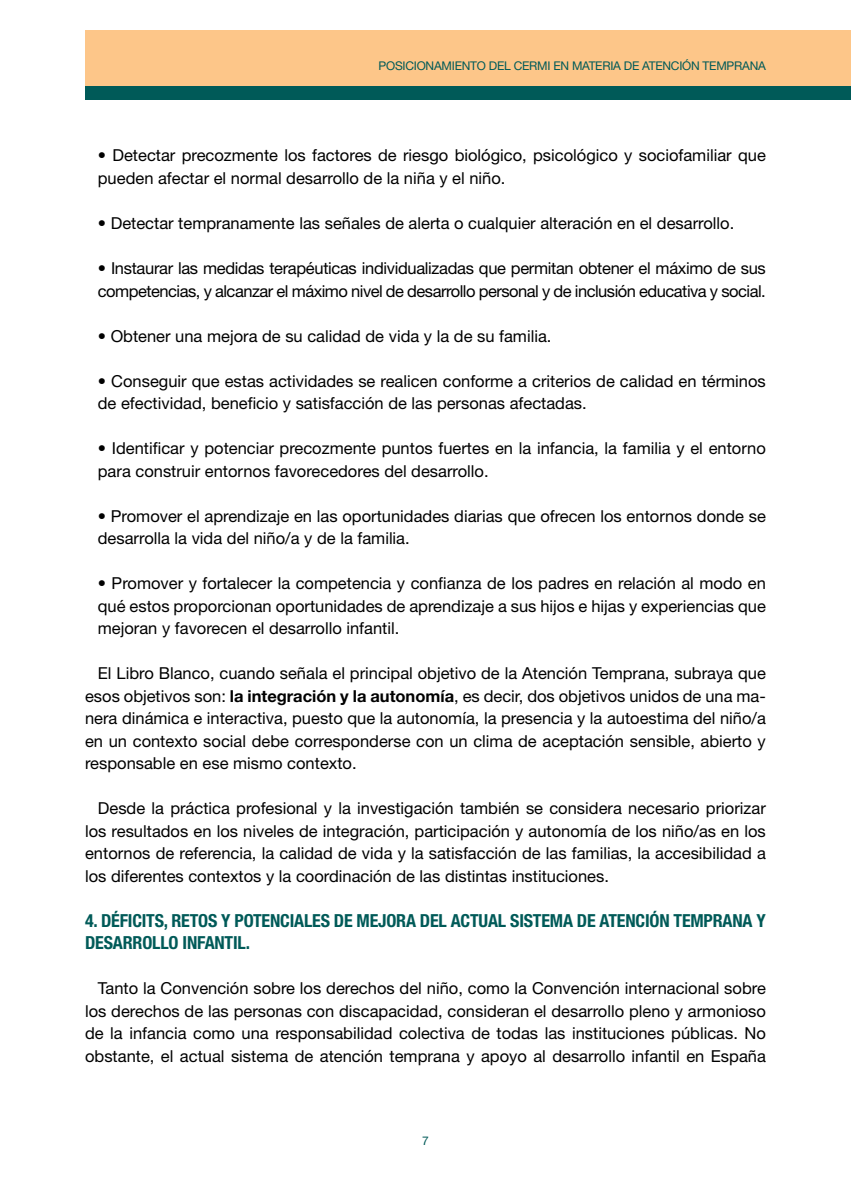
<style>
.page{position:relative;width:851px;height:1191px;background:#fff}
.page>*{position:absolute;margin:0;border:0;box-sizing:border-box;transform-origin:0 0}
.t1{font:700 condensed 18px "Helvetica Neue LT Std";letter-spacing:-.01em;color:#005a58}
.t2{font:16.5px/22.5px "Helvetica Neue LT Std";color:#000}
.t3{font:16.5px/22.5px "Helvetica Neue LT Std";letter-spacing:-.03em;color:#000}
.t4{font:12px "Helvetica Neue LT Std";letter-spacing:-.02em;color:#005a58}
.s1{font-weight:700}
</style>
<div class="page">
<div style="left:85px;top:31px;width:765px;height:55px;background:#fdc689"></div>
<div style="left:85px;top:87px;width:765px;height:13px;background:#005a58"></div>
<p class="t4" style="left:378px;top:59px;width:389px">POSICIONAMIENTO DEL CERMI EN MATERIA DE ATENCIÓN TEMPRANA</p>
<p class="t2" style="left:98px;top:144px;width:669px">• Detectar precozmente los factores de riesgo biológico, psicológico y sociofamiliar que pueden afectar el normal desarrollo de la niña y el niño.</p>
<p class="t2" style="left:98px;top:212px;width:637px">• Detectar tempranamente las señales de alerta o cualquier alteración en el desarrollo.</p>
<p class="t3" style="left:98px;top:257px;width:669px">• Instaurar las medidas terapéuticas individualizadas que permitan obtener el máximo de sus competencias, y alcanzar el máximo nivel de desarrollo personal y de inclusión educativa y social.</p>
<p class="t2" style="left:98px;top:324px;width:455px">• Obtener una mejora de su calidad de vida y la de su familia.</p>
<p class="t2" style="left:98px;top:369px;width:669px">• Conseguir que estas actividades se realicen conforme a criterios de calidad en términos de efectividad, beneficio y satisfacción de las personas afectadas.</p>
<p class="t2" style="left:98px;top:437px;width:669px">• Identificar y potenciar precozmente puntos fuertes en la infancia, la familia y el entorno para construir entornos favorecedores del desarrollo.</p>
<p class="t2" style="left:98px;top:504px;width:669px">• Promover el aprendizaje en las oportunidades diarias que ofrecen los entornos donde se desarrolla la vida del niño/a y de la familia.</p>
<p class="t2" style="left:98px;top:572px;width:669px;text-align:justify">• Promover y fortalecer la competencia y confianza de los padres en relación al modo en qué estos proporcionan oportunidades de aprendizaje a sus hijos e hijas y experiencias que mejoran y favorecen el desarrollo infantil.</p>
<p class="t2" style="left:85px;top:662px;width:682px;text-align:justify;text-indent:13px">El Libro Blanco, cuando señala el principal objetivo de la Atención Temprana, subraya que esos objetivos son: <span class="s1">la integración y la autonomía</span>, es decir, dos objetivos unidos de una ma&shy;nera dinámica e interactiva, puesto que la autonomía, la presencia y la autoestima del niño/a en un contexto social debe corresponderse con un clima de aceptación sensible, abierto y responsable en ese mismo contexto.</p>
<p class="t2" style="left:85px;top:797px;width:682px;text-align:justify;text-indent:13px">Desde la práctica profesional y la investigación también se considera necesario priorizar los resultados en los niveles de integración, participación y autonomía de los niño/as en los entornos de referencia, la calidad de vida y la satisfacción de las familias, la accesibilidad a los diferentes contextos y la coordinación de las distintas instituciones.</p>
<p class="t1" style="left:85px;top:909px;width:468px">4. DÉFICITS, RETOS Y POTENCIALES DE MEJORA DEL ACTUAL SISTEMA</p>
<p class="t1" style="left:577px;top:909px;width:189px">DE ATENCIÓN TEMPRANA Y</p>
<p class="t1" style="left:85px;top:932px;width:166px">DESARROLLO INFANTIL.</p>
<p class="t2" style="left:85px;top:977px;width:682px;text-align:justify;text-indent:13px">Tanto la Convención sobre los derechos del niño, como la Convención internacional sobre los derechos de las personas con discapacidad, consideran el desarrollo pleno y armonioso de la infancia como una responsabilidad colectiva de todas las instituciones públicas. No obstante, el actual sistema de atención temprana y apoyo al desarrollo infantil en España</p>
<p class="t4" style="left:422px;top:1133px;width:8px">7</p>
</div>
